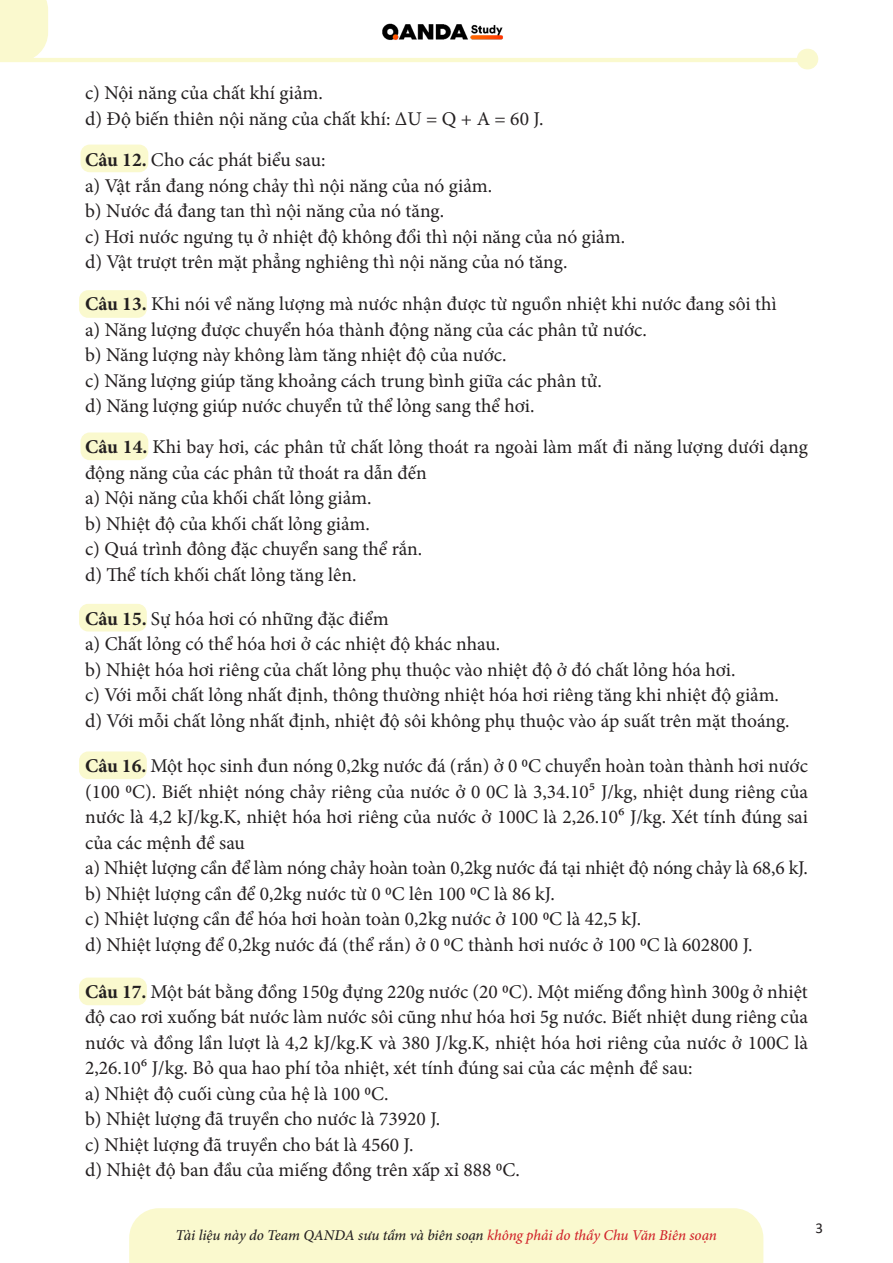
<style>
.page{position:relative;width:893px;height:1263px;background:#fff}
.page>*{position:absolute;margin:0;border:0;box-sizing:border-box;transform-origin:0 0}
.t1{font:19.5px/25.5px "Minion Pro";color:#231f20}
.t2{font:italic 500 15px "Minion Pro";letter-spacing:-.005em;color:#231f20}
.t3{font:15px "Calibri";color:#231f20}
.s1{font-weight:700}
.s2{color:#d1232a}
</style>
<div class="page">
<div style="left:0;top:0;width:48px;height:58px;background:#faf9ce"></div>
<hr style="left:0;top:58px;width:812px;height:4px;background:#faf9ce">
<div style="left:798px;top:49px;width:19px;height:20px;background:#faf9ce;border-radius:10px"></div>
<div style="left:797px;top:49px;width:21px;height:20px;border:2px solid #faf9ce;border-radius:10px"></div>
<img style="left:382px;top:23px;width:121px;height:17px">
<div style="left:129px;top:1208px;width:634px;height:55px;background:#faf9ce"></div>
<div style="left:79px;top:977px;width:68px;height:28px;background:#faf9ce;border-radius:9px"></div>
<div style="left:79px;top:751px;width:68px;height:28px;background:#faf9ce;border-radius:9px"></div>
<div style="left:79px;top:604px;width:68px;height:27px;background:#faf9ce;border-radius:9px"></div>
<div style="left:81px;top:432px;width:67px;height:28px;background:#faf9ce;border-radius:9px"></div>
<div style="left:79px;top:290px;width:68px;height:28px;background:#faf9ce;border-radius:9px"></div>
<div style="left:81px;top:145px;width:67px;height:27px;background:#faf9ce;border-radius:9px"></div>
<p class="t1" style="left:85px;top:80px;width:460px">c) Nội năng của chất khí giảm.<br>d) Độ biến thiên nội năng của chất khí: ΔU = Q + A = 60 J.</p>
<p class="t1" style="left:85px;top:147px;width:542px"><span class="s1">Câu 12.</span> Cho các phát biểu sau:<br>a) Vật rắn đang nóng chảy thì nội năng của nó giảm.<br>b) Nước đá đang tan thì nội năng của nó tăng.<br>c) Hơi nước ngưng tụ ở nhiệt độ không đổi thì nội năng của nó giảm. d) Vật trượt trên mặt phẳng nghiêng thì nội năng của nó tăng.</p>
<p class="t1" style="left:85px;top:291px;width:693px"><span class="s1">Câu 13.</span> Khi nói về năng lượng mà nước nhận được từ nguồn nhiệt khi nước đang sôi thì a) Năng lượng được chuyển hóa thành động năng của các phân tử nước.<br>b) Năng lượng này không làm tăng nhiệt độ của nước.<br>c) Năng lượng giúp tăng khoảng cách trung bình giữa các phân tử.<br>d) Năng lượng giúp nước chuyển tử thể lỏng sang thể hơi.</p>
<p class="t1" style="left:85px;top:434px;width:724px"><span class="s1">Câu 14.</span> Khi bay hơi, các phân tử chất lỏng thoát ra ngoài làm mất đi năng lượng dưới dạng động năng của các phân tử thoát ra dẫn đến<br>a) Nội năng của khối chất lỏng giảm.<br>b) Nhiệt độ của khối chất lỏng giảm.<br>c) Quá trình đông đặc chuyển sang thể rắn.<br>d) Thể tích khối chất lỏng tăng lên.</p>
<p class="t1" style="left:85px;top:606px;width:706px"><span class="s1">Câu 15.</span> Sự hóa hơi có những đặc điểm<br>a) Chất lỏng có thể hóa hơi ở các nhiệt độ khác nhau.<br>b) Nhiệt hóa hơi riêng của chất lỏng phụ thuộc vào nhiệt độ ở đó chất lỏng hóa hơi.<br>c) Với mỗi chất lỏng nhất định, thông thường nhiệt hóa hơi riêng tăng khi nhiệt độ giảm. d) Với mỗi chất lỏng nhất định, nhiệt độ sôi không phụ thuộc vào áp suất trên mặt thoáng.</p>
<p class="t1" style="left:85px;top:753px;width:724px"><span class="s1">Câu 16.</span> Một học sinh đun nóng 0,2kg nước đá (rắn) ở 0 0C chuyển hoàn toàn thành hơi nước (100 0C). Biết nhiệt nóng chảy riêng của nước ở 0 0C là 3,34.10⁵ J/kg, nhiệt dung riêng của nước là 4,2 kJ/kg.K, nhiệt hóa hơi riêng của nước ở 100C là 2,26.10⁶ J/kg. Xét tính đúng sai của các mệnh đề sau<br>a) Nhiệt lượng cần để làm nóng chảy hoàn toàn 0,2kg nước đá tại nhiệt độ nóng chảy là 68,6 kJ. b) Nhiệt lượng cần để 0,2kg nước từ 0 0C lên 100 0C là 86 kJ.<br>c) Nhiệt lượng cần để hóa hơi hoàn toàn 0,2kg nước ở 100 0C là 42,5 kJ.<br>d) Nhiệt lượng để 0,2kg nước đá (thể rắn) ở 0 0C thành hơi nước ở 100 0C là 602800 J.</p>
<p class="t1" style="left:85px;top:979px;width:724px"><span class="s1">Câu 17.</span> Một bát bằng đồng 150g đựng 220g nước (20 0C). Một miếng đồng hình 300g ở nhiệt độ cao rơi xuống bát nước làm nước sôi cũng như hóa hơi 5g nước. Biết nhiệt dung riêng của nước và đồng lần lượt là 4,2 kJ/kg.K và 380 J/kg.K, nhiệt hóa hơi riêng của nước ở 100C là 2,26.10⁶ J/kg. Bỏ qua hao phí tỏa nhiệt, xét tính đúng sai của các mệnh đề sau:<br>a) Nhiệt độ cuối cùng của hệ là 100 0C.<br>b) Nhiệt lượng đã truyền cho nước là 73920 J.<br>c) Nhiệt lượng đã truyền cho bát là 4560 J.<br>d) Nhiệt độ ban đầu của miếng đồng trên xấp xỉ 888 0C.</p>
<p class="t2" style="left:176px;top:1225px;width:543px">Tài liệu này do Team QANDA sưu tầm và biên soạn <span class="s2">không phải do thầy Chu Văn Biên soạn</span></p>
<p class="t3" style="left:815px;top:1217px;width:9px">3</p>
</div>
